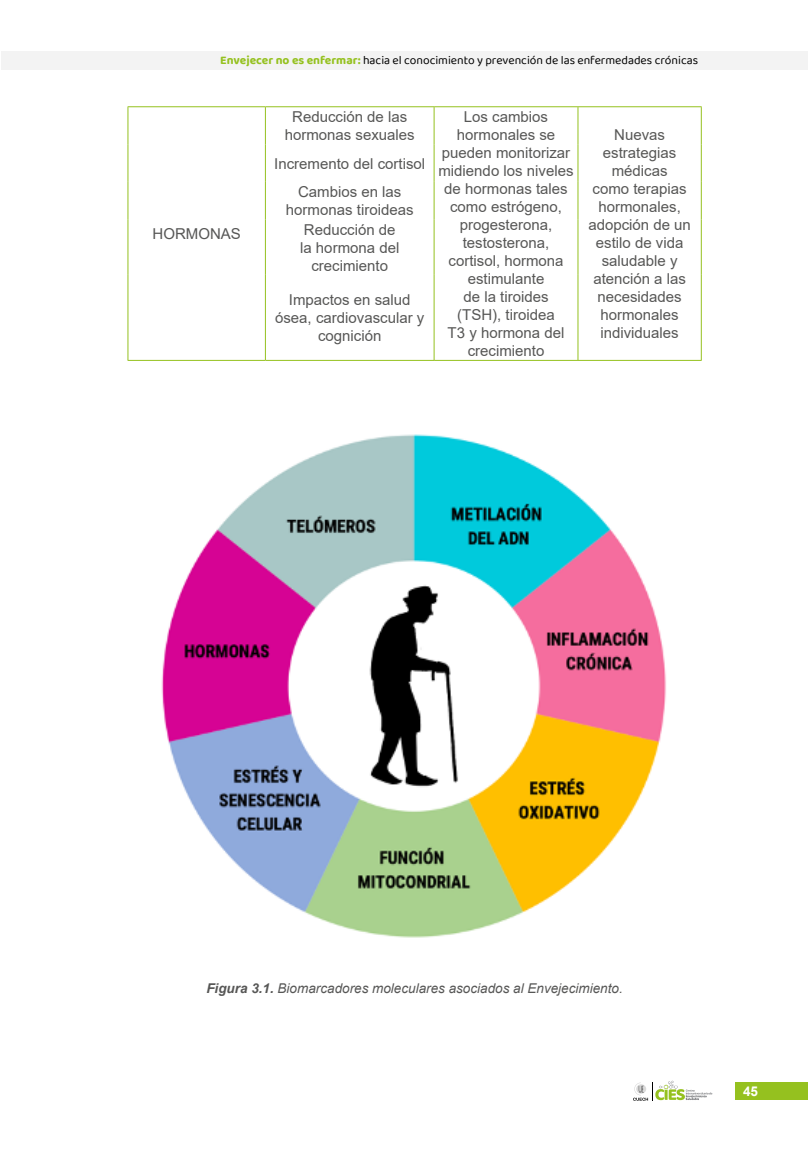
<style>
.page{position:relative;width:808px;height:1149px;background:#fff}
.page>*{position:absolute;margin:0;border:0;box-sizing:border-box;transform-origin:0 0}
.t1{font:15px/18px "Arial";color:#575756;text-align:center}
.t2{font:italic 13.5px "Arial";color:#575756}
.t3{font:700 13.5px "Arial";color:#fff}
.t4{font:12px "Baloo 2";color:#000}
.s1{font-weight:700;color:#95c11f}
.s2{font-weight:700}
</style>
<div class="page">
<svg style="left:633px;top:1080px;width:79px;height:20px"></svg>
<div style="left:1px;top:51px;width:806px;height:19px;background:#f3f3f3"></div>
<div style="left:736px;top:1081px;width:72px;height:17px;background:#95c11f"></div>
<hr style="left:128px;top:106px;width:137px;height:1px;background:#95c11f">
<hr style="left:128px;top:107px;width:1px;height:37px;background:#95c11f">
<hr style="left:128px;top:144px;width:1px;height:38px;background:#95c11f">
<hr style="left:128px;top:182px;width:1px;height:37px;background:#95c11f">
<hr style="left:128px;top:219px;width:1px;height:56px;background:#95c11f">
<hr style="left:128px;top:275px;width:1px;height:85px;background:#95c11f">
<hr style="left:128px;top:360px;width:137px;height:1px;background:#95c11f">
<hr style="left:265px;top:106px;width:169px;height:1px;background:#95c11f">
<hr style="left:265px;top:107px;width:1px;height:37px;background:#95c11f">
<hr style="left:434px;top:106px;width:144px;height:1px;background:#95c11f">
<hr style="left:434px;top:107px;width:1px;height:37px;background:#95c11f">
<hr style="left:578px;top:106px;width:124px;height:1px;background:#95c11f">
<hr style="left:578px;top:107px;width:1px;height:37px;background:#95c11f">
<hr style="left:701px;top:107px;width:1px;height:37px;background:#95c11f">
<hr style="left:578px;top:144px;width:1px;height:38px;background:#95c11f">
<hr style="left:701px;top:144px;width:1px;height:38px;background:#95c11f">
<hr style="left:578px;top:182px;width:1px;height:37px;background:#95c11f">
<hr style="left:701px;top:182px;width:1px;height:37px;background:#95c11f">
<hr style="left:578px;top:219px;width:1px;height:56px;background:#95c11f">
<hr style="left:701px;top:219px;width:1px;height:56px;background:#95c11f">
<hr style="left:578px;top:275px;width:1px;height:85px;background:#95c11f">
<hr style="left:701px;top:275px;width:1px;height:85px;background:#95c11f">
<hr style="left:434px;top:360px;width:144px;height:1px;background:#95c11f">
<hr style="left:578px;top:360px;width:124px;height:1px;background:#95c11f">
<hr style="left:265px;top:144px;width:1px;height:38px;background:#95c11f">
<hr style="left:434px;top:144px;width:1px;height:38px;background:#95c11f">
<hr style="left:265px;top:182px;width:1px;height:37px;background:#95c11f">
<hr style="left:434px;top:182px;width:1px;height:37px;background:#95c11f">
<hr style="left:265px;top:219px;width:1px;height:56px;background:#95c11f">
<hr style="left:434px;top:219px;width:1px;height:56px;background:#95c11f">
<hr style="left:265px;top:275px;width:1px;height:85px;background:#95c11f">
<hr style="left:434px;top:275px;width:1px;height:85px;background:#95c11f">
<hr style="left:265px;top:360px;width:169px;height:1px;background:#95c11f">
<img style="left:161px;top:434px;width:505px;height:504px">
<p class="t4" style="left:220px;top:51px;width:479px"><span class="s1">Envejecer no es enfermar:</span> hacia el conocimiento y prevención de las enfermedades crónicas</p>
<p class="t1" style="left:152px;top:224px;width:90px">HORMONAS</p>
<p class="t1" style="left:285px;top:108px;width:132px">Reducción de las hormonas sexuales</p>
<p class="t1" style="left:438px;top:107px;width:137px">Los cambios hormonales se pueden monitorizar midiendo los niveles de hormonas tales como estrógeno, progesterona, testosterona, cortisol, hormona estimulante<br>de la tiroides<br>(TSH), tiroidea<br>T3 y hormona del crecimiento</p>
<p class="t1" style="left:274px;top:149px;width:152px;line-height:28.5px">Incremento del cortisol<br>Cambios en las</p>
<p class="t1" style="left:286px;top:200px;width:129px;line-height:19.5px">hormonas tiroideas<br>Reducción de</p>
<p class="t1" style="left:300px;top:238px;width:101px">la hormona del crecimiento</p>
<p class="t1" style="left:275px;top:290px;width:151px">Impactos en salud ósea, cardiovascular y cognición</p>
<p class="t1" style="left:588px;top:125px;width:104px">Nuevas estrategias médicas<br>como terapias hormonales, adopción de un estilo de vida saludable y atención a las necesidades hormonales individuales</p>
<p class="t2" style="left:206px;top:979px;width:418px"><span class="s2">Figura 3.1.</span> Biomarcadores moleculares asociados al Envejecimiento.</p>
<p class="t3" style="left:743px;top:1081px;width:17px">45</p>
</div>
